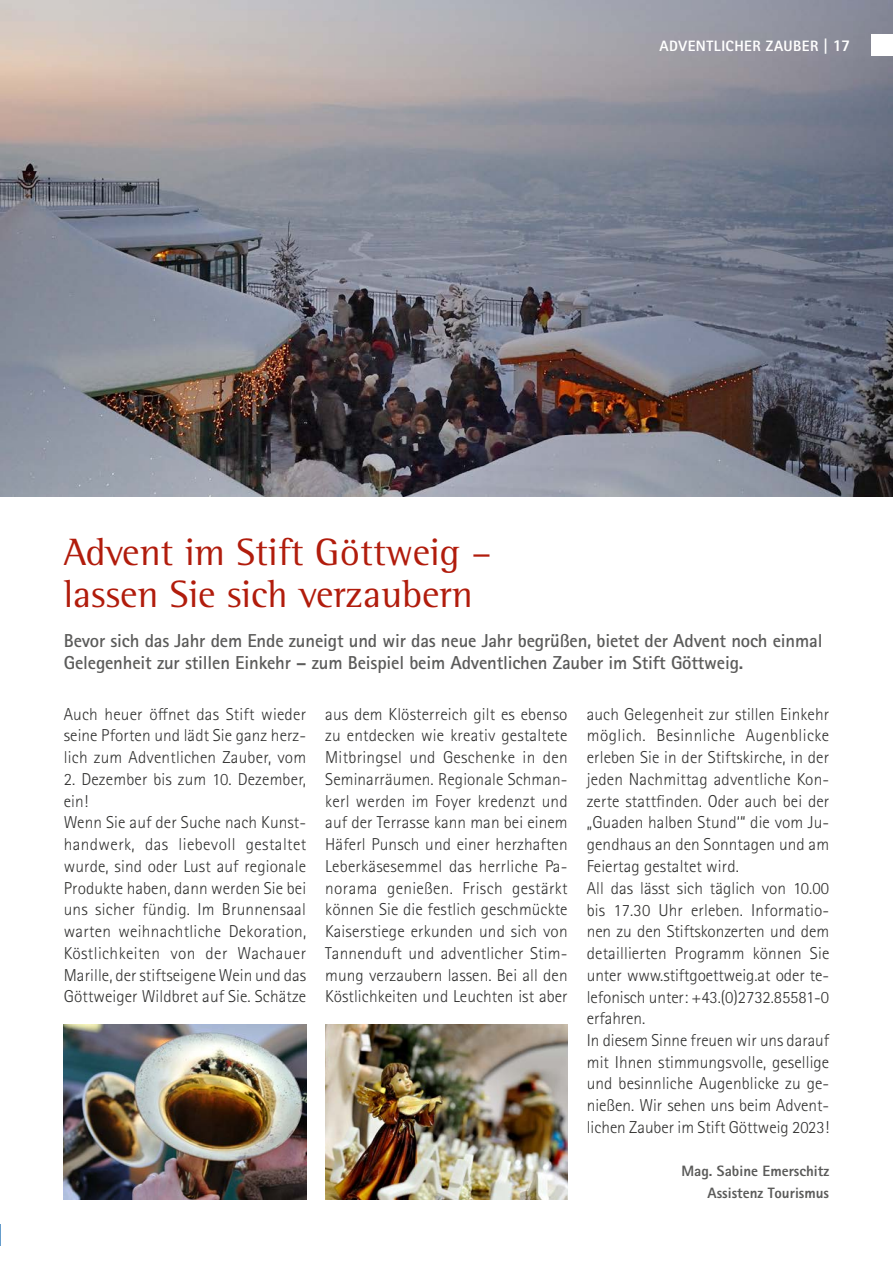
<style>
.page{position:relative;width:893px;height:1263px;background:#fff}
.page>*{position:absolute;margin:0;border:0;box-sizing:border-box;transform-origin:0 0}
.t1{font:39px/42px "Rotis Semi Serif Pro";color:#b11c0c}
.t2{font:700 18.75px/22.5px "Rotis Sans Serif Pro";letter-spacing:-.01em;color:#5b5b5a}
.t3{font:300 17.25px/21.8px "Rotis Sans Serif Pro";letter-spacing:.005em;color:#313130;text-align:justify}
.t4{font:800 15px/21.8px "Rotis Sans Serif Pro";color:#5b5b5a;text-align:right}
.t5{font:800 15px "Rotis Sans Serif Pro";letter-spacing:.025em;color:#fff}
.s1{font-size:16.5px}
</style>
<div class="page">
<svg style="left:0;top:1225px;width:1px;height:21px"></svg>
<img style="left:1px;top:0;width:892px;height:496px">
<div style="left:872px;top:34px;width:21px;height:21px;background:#fff"></div>
<img style="left:325px;top:1024px;width:243px;height:175px">
<img style="left:64px;top:1024px;width:242px;height:175px">
<p class="t5" style="left:659px;top:36px;width:192px">ADVENTLICHER ZAUBER | <span class="s1">17</span></p>
<h1 class="t1" style="left:64px;top:531px;width:429px">Advent im Stift Göttweig – lassen Sie sich verzaubern</h1>
<p class="t2" style="left:64px;top:629px;width:760px">Bevor sich das Jahr dem Ende zuneigt und wir das neue Jahr begrüßen, bietet der Advent noch einmal<br>Gelegenheit zur stillen Einkehr – zum Beispiel beim Adventlichen Zauber im Stift Göttweig.</p>
<p class="t3" style="left:64px;top:703px;width:244px">Auch heuer öffnet das Stift wieder seine Pforten und lädt Sie ganz herz&shy;lich zum Adventlichen Zauber, vom</p>
<p class="t3" style="left:64px;top:768px;width:244px;text-align:left">2. Dezember bis zum 10. Dezember, ein!<br>Wenn Sie auf der Suche nach Kunst&shy;handwerk, das liebevoll gestaltet wurde, sind oder Lust auf regionale<br>Produkte haben, dann werden Sie bei uns sicher fündig. Im Brunnensaal warten weihnachtliche Dekoration,<br>Köstlichkeiten von der Wachauer<br>Marille, der stiftseigene Wein und das<br>Göttweiger Wildbret auf Sie. Schätze</p>
<p class="t3" style="left:325px;top:703px;width:244px">aus dem Klösterreich gilt es ebenso zu entdecken wie kreativ gestaltete Mitbringsel und Geschenke in den Seminarräumen. Regionale Schman&shy;kerl werden im Foyer kredenzt und auf der Terrasse kann man bei einem Häferl Punsch und einer herzhaften Leberkäsesemmel das herrliche Pa&shy;norama genießen. Frisch gestärkt können Sie die festlich geschmückte Kaiserstiege erkunden und sich von Tannenduft und adventlicher Stim&shy;mung verzaubern lassen. Bei all den Köstlichkeiten und Leuchten ist aber</p>
<p class="t3" style="left:587px;top:703px;width:244px;text-align:left">auch Gelegenheit zur stillen Einkehr möglich. Besinnliche Augenblicke erleben Sie in der Stiftskirche, in der jeden Nachmittag adventliche Kon&shy;zerte stattfinden. Oder auch bei der „Guaden halben Stund‘“ die vom Ju&shy;gendhaus an den Sonntagen und am Feiertag gestaltet wird.<br>All das lässt sich täglich von 10.00 bis 17.30 Uhr erleben. Informatio&shy;nen zu den Stiftskonzerten und dem detaillierten Programm können Sie unter www.stiftgoettweig.at oder te&shy;lefonisch unter: +43.(0)2732.85581-0 erfahren.<br>In diesem Sinne freuen wir uns darauf mit Ihnen stimmungsvolle, gesellige und besinnliche Augenblicke zu ge&shy;nießen. Wir sehen uns beim Advent&shy;lichen Zauber im Stift Göttweig 2023!</p>
<p class="t4" style="left:681px;top:1160px;width:149px">Mag. Sabine Emerschitz<br>Assistenz Tourismus</p>
</div>
